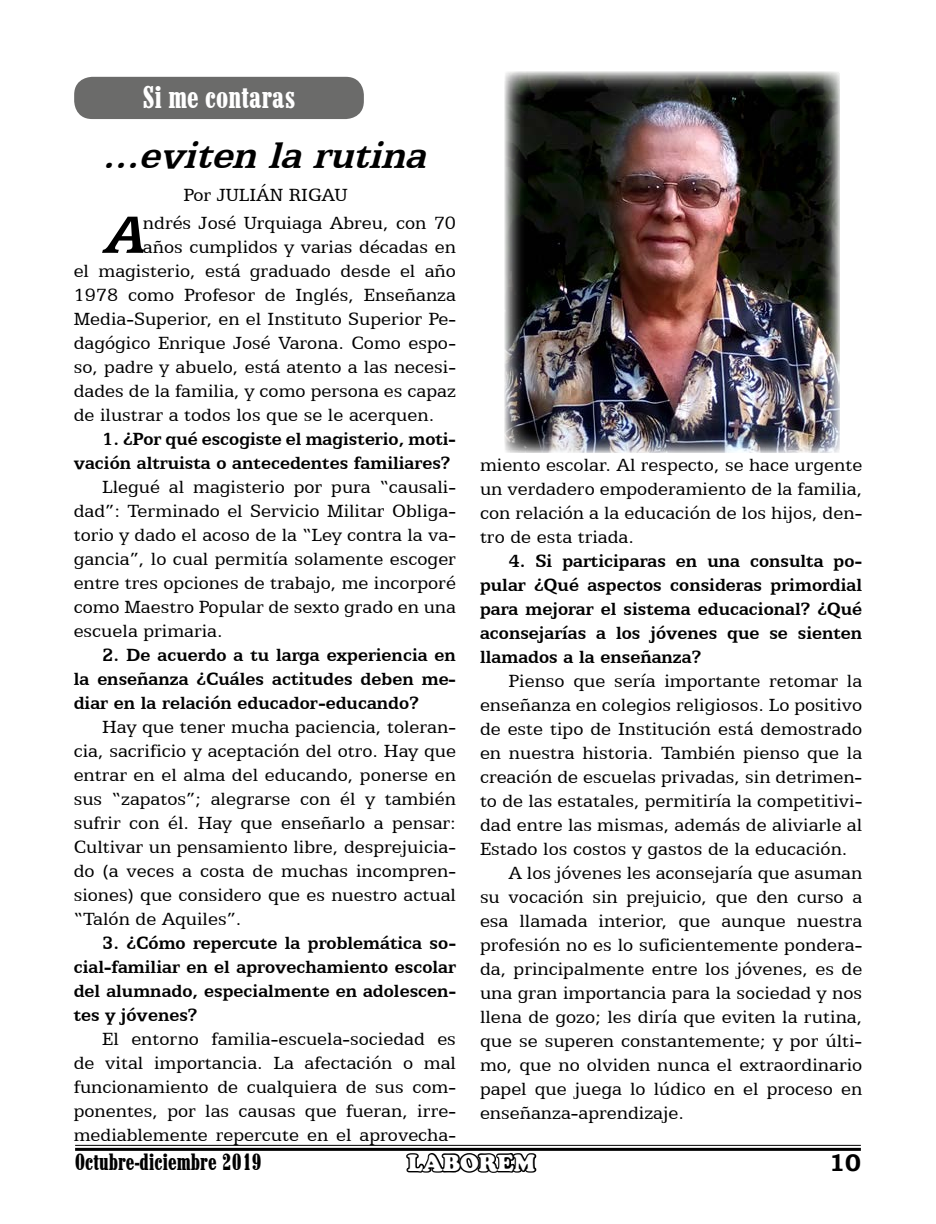
<style>
.page{position:relative;width:936px;height:1224px;background:#fff}
.page>*{position:absolute;margin:0;border:0;box-sizing:border-box;transform-origin:0 0}
.t1{font:italic 700 59.2px "Egyptian 505 BT";color:#000}
.t2{font:italic 700 42px "Egyptian 505 BT";color:#000}
.t3{font:32px "Marlboro";color:#fff}
.t4{font:24px "Marlboro";color:#000}
.t5{font:900 24px "Cooper";color:#fff}
.t6{font:700 24px "Bookman Old Style";color:#000}
.t7{font:20px/24px "Egyptian 505 BT";color:#000;text-align:justify}
.t8{font:700 20px/24px "Egyptian 505 BT";color:#000;text-align:justify}
</style>
<div class="page">
<hr style="left:75px;top:1145px;width:786px;height:1px;background:#000">
<hr style="left:75px;top:1148px;width:786px;height:3px;background:#000">
<svg style="left:404px;top:1144px;width:135px;height:29px"></svg>
<div style="left:74px;top:77px;width:290px;height:42px;background:#6b6b6a;border-radius:18px"></div>
<img style="left:505px;top:71px;width:335px;height:381px">
<h3 class="t3" style="left:143px;top:80px;width:154px">Si me contaras</h3>
<h2 class="t2" style="left:103px;top:130px;width:337px">...eviten larutina</h2>
<p class="t7" style="left:184px;top:182px;width:166px">Por JULIÁN RIGAU</p>
<p class="t7" style="left:143px;top:210px;width:315px">ndrés José Urquiaga Abreu, con 70</p>
<p class="t7" style="left:143px;top:234px;width:315px">años cumplidos y varias décadas en</p>
<p class="t7" style="left:74px;top:258px;width:384px">el magisterio, está graduado desde el año</p>
<p class="t7" style="left:74px;top:282px;width:384px">1978 como Profesor de Inglés, Enseñanza</p>
<p class="t7" style="left:74px;top:306px;width:384px">Media-Superior, en el Instituto Superior Pe-</p>
<p class="t7" style="left:74px;top:330px;width:384px">dagógico Enrique José Varona. Como espo-</p>
<p class="t7" style="left:74px;top:354px;width:384px">so, padre y abuelo, está atento a las necesi-</p>
<p class="t7" style="left:74px;top:378px;width:384px">dades de la familia, y como persona es capaz</p>
<p class="t7" style="left:74px;top:402px;width:362px">de ilustrar a todos los que se le acerquen.</p>
<p class="t8" style="left:74px;top:426px;width:384px;text-align:right">1. ¿Por qué escogiste el magisterio, moti&shy;vación altruista o antecedentes familiares?</p>
<p class="t7" style="left:74px;top:474px;width:384px;text-indent:28px">Llegué al magisterio por pura “causali&shy;dad”: Terminado el Servicio Militar Obliga&shy;torio y dado el acoso de la “Ley contra la va&shy;gancia”, lo cual permitía solamente escoger entre tres opciones de trabajo, me incorporé como Maestro Popular de sexto grado en una escuela primaria.</p>
<p class="t8" style="left:74px;top:642px;width:384px;text-indent:28px">2. De acuerdo a tu larga experiencia en la enseñanza ¿Cuáles actitudes deben me&shy;diar en la relación educador-educando?</p>
<p class="t7" style="left:74px;top:714px;width:384px;text-indent:28px">Hay que tener mucha paciencia, toleran&shy;cia, sacrificio y aceptación del otro. Hay que entrar en el alma del educando, ponerse en sus “zapatos”; alegrarse con él y también sufrir con él. Hay que enseñarlo a pensar:<br>Cultivar un pensamiento libre, desprejuicia&shy;do (a veces a costa de muchas incompren&shy;siones) que considero que es nuestro actual “Talón de Aquiles”.</p>
<p class="t8" style="left:74px;top:930px;width:384px;text-indent:28px">3. ¿Cómo repercute la problemática so&shy;cial-familiar en el aprovechamiento escolar del alumnado, especialmente en adolescen&shy;tes y jóvenes?</p>
<p class="t7" style="left:74px;top:1026px;width:384px;text-indent:28px">El entorno familia-escuela-sociedad es de vital importancia. La afectación o mal funcionamiento de cualquiera de sus com&shy;ponentes, por las causas que fueran, irre&shy;mediablemente repercute en el aprovecha-</p>
<h1 class="t1" style="left:102px;top:200px;width:60px">A</h1>
<p class="t7" style="left:480px;top:453px;width:384px">miento escolar. Al respecto, se hace urgente un verdadero empoderamiento de la familia, con relación a la educación de los hijos, den&shy;tro de esta triada.</p>
<p class="t8" style="left:480px;top:549px;width:384px;text-indent:28px">4. Si participaras en una consulta po&shy;pular ¿Qué aspectos consideras primordial para mejorar el sistema educacional? ¿Qué aconsejarías a los jóvenes que se sienten llamados a la enseñanza?</p>
<p class="t7" style="left:508px;top:669px;width:355px">Pienso que sería importante retomar la</p>
<p class="t7" style="left:480px;top:693px;width:384px">enseñanza en colegios religiosos. Lo positivo</p>
<p class="t7" style="left:480px;top:717px;width:384px">de este tipo de Institución está demostrado</p>
<p class="t7" style="left:480px;top:741px;width:384px">en nuestra historia. También pienso que la</p>
<p class="t7" style="left:480px;top:765px;width:384px">creación de escuelas privadas, sin detrimen-</p>
<p class="t7" style="left:480px;top:789px;width:384px">to de las estatales, permitiría la competitivi-</p>
<p class="t7" style="left:480px;top:813px;width:384px">dad entre las mismas, además de aliviarle al</p>
<p class="t7" style="left:480px;top:837px;width:369px">Estado los costos y gastos de la educación.</p>
<p class="t7" style="left:508px;top:861px;width:355px">A los jóvenes les aconsejaría que asuman</p>
<p class="t7" style="left:480px;top:885px;width:384px">su vocación sin prejuicio, que den curso a</p>
<p class="t7" style="left:480px;top:909px;width:384px">esa llamada interior, que aunque nuestra</p>
<p class="t7" style="left:480px;top:933px;width:384px">profesión no es lo suficientemente pondera-</p>
<p class="t7" style="left:480px;top:957px;width:384px">da, principalmente entre los jóvenes, es de</p>
<p class="t7" style="left:480px;top:981px;width:384px">una gran importancia para la sociedad y nos</p>
<p class="t7" style="left:480px;top:1005px;width:384px">llena de gozo; les diría que eviten la rutina,</p>
<p class="t7" style="left:480px;top:1029px;width:384px">que se superen constantemente; y por últi-</p>
<p class="t7" style="left:480px;top:1053px;width:384px">mo, que no olviden nunca el extraordinario</p>
<p class="t7" style="left:480px;top:1077px;width:384px">papel que juega lo lúdico en el proceso en</p>
<p class="t7" style="left:480px;top:1101px;width:206px">enseñanza-aprendizaje.</p>
<p class="t4" style="left:75px;top:1149px;width:188px">Octubre-diciembre 2019</p>
<p class="t5" style="left:407px;top:1149px;width:129px">LABOREM</p>
<p class="t6" style="left:829px;top:1145px;width:33px">10</p>
</div>
